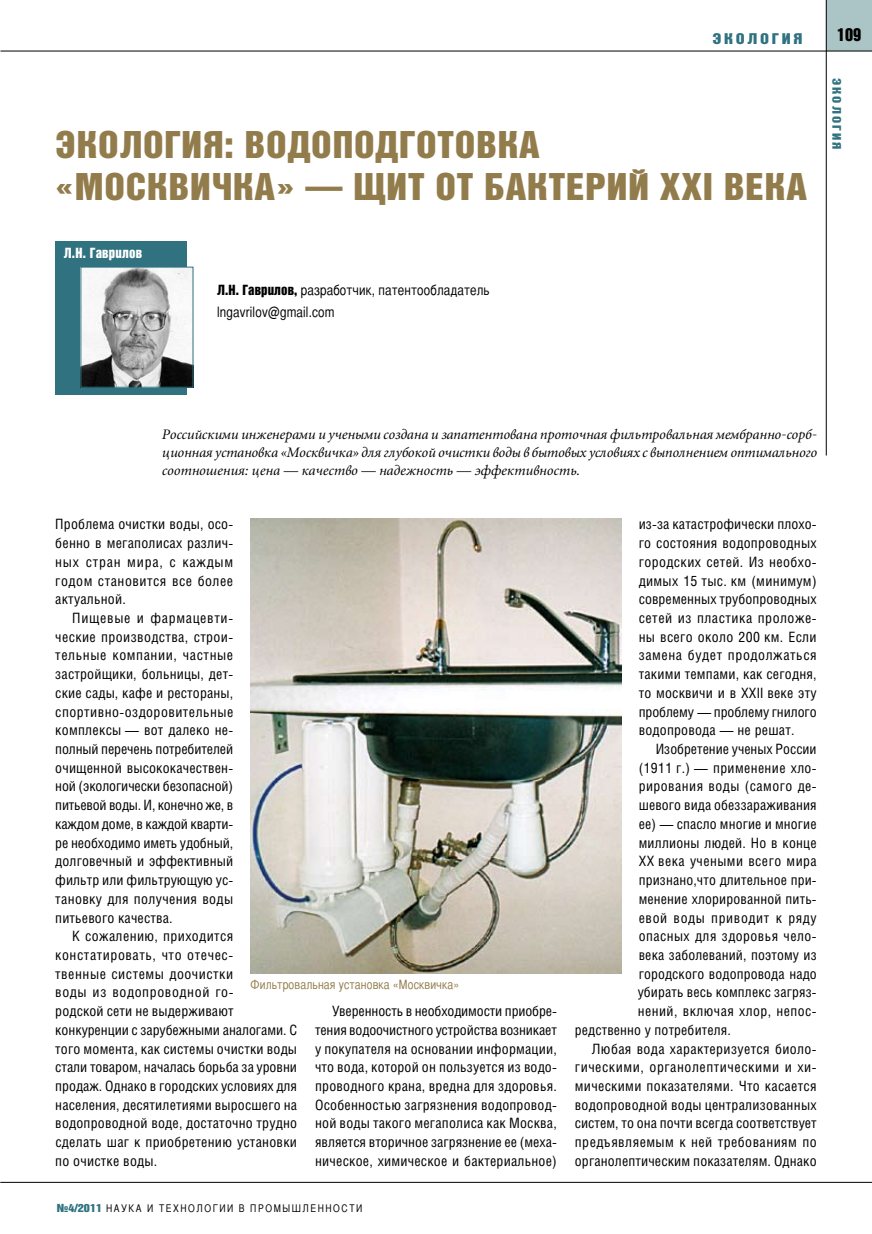
<style>
.page{position:relative;width:872px;height:1234px;background:#fff}
.page>*{position:absolute;margin:0;border:0;box-sizing:border-box;transform-origin:0 0}
.t1{font:37.5px/42px "Bastion Kontrast Alt C";letter-spacing:.02em;color:#927c4b;scale:1.1 1}
.t2{font:18px "Bastion Kontrast Alt C";color:#000}
.t3{font:15px "Bastion Kontrast Alt C";letter-spacing:.15em;color:#307280;scale:1.2 1}
.t4{font:14.25px/18.8px "Helios Cond C";letter-spacing:.015em;color:#000;text-align:justify}
.t5{font:italic 14.25px/18px "Miniature";color:#000;text-align:justify}
.t6{font:14.25px/22.2px "Bastion C";letter-spacing:.01em;color:#000}
.t7{font:14.25px "Helios Cond C";letter-spacing:.035em;color:#000}
.t8{font:14.25px "Helios Cond C";letter-spacing:.04em;color:#000}
.t9{font:14.25px "Helios Cond C";letter-spacing:.045em;color:#000}
.t10{font:14.25px "Bastion Kontrast Alt C";letter-spacing:.02em;color:#fff}
.t11{font:12.75px "Bastion C";letter-spacing:.01em;color:#927c4b}
.t12{font:12px "Bastion Kontrast Alt C";letter-spacing:.15em;color:#307280;scale:1.2 1}
.t13{font:10.5px "Bastion C";letter-spacing:.15em;color:#000}
.s1{font-family:"Bastion Kontrast Alt C"}
.s2{font-family:"Bastion Kontrast Alt C";font-size:11.25px;color:#307280}
</style>
<div class="page">
<div style="left:826px;top:0;width:46px;height:51px;background:#abc4c5"></div>
<hr style="left:0;top:51px;width:872px;height:1px;background:#000">
<hr style="left:0;top:1181px;width:872px;height:1px;background:#000">
<hr style="left:826px;top:0;width:1px;height:455px;background:#000">
<img style="left:250px;top:518px;width:371px;height:454px">
<div style="left:55px;top:241px;width:132px;height:154px;background:#307280"></div>
<img style="left:82px;top:269px;width:109px;height:116px">
<p class="t3" style="left:712px;top:31px;width:76px">ЭКОЛОГИЯ</p>
<p class="t2" style="left:837px;top:25px;width:25px">109</p>
<h1 class="t1" style="left:55px;top:124px;width:442px">ЭКОЛОГИЯ: ВОДОПОДГОТОВКА «Москви</h1>
<h1 class="t1" style="left:212px;top:166px;width:151px">чка» — щит</h1>
<h1 class="t1" style="left:435px;top:166px;width:64px">от бактерий</h1>
<h1 class="t1" style="left:660px;top:166px;width:78px">XXI века</h1>
<p class="t10" style="left:64px;top:246px;width:80px">Л.Н. Гаврилов</p>
<p class="t6" style="left:217px;top:279px;width:274px"><span class="s1">Л.Н. Гаврилов,</span> разработчик, патентообладатель lngavrilov@gmail.com</p>
<p class="t12" style="left:842px;top:78px;width:61px;rotate:90deg">ЭКОЛОГИЯ</p>
<p class="t5" style="left:162px;top:425px;width:657px">Российскими инженерами и учеными создана и запатентована проточная фильтровальная мембранно-сорб&shy;ционная установка «Москвичка» для глубокой очистки воды в бытовых условиях с выполнением оптимального соотношения: цена — качество — надежность — эффективность.</p>
<p class="t4" style="left:55px;top:514px;width:179px">Проблема очистки воды, осо&shy;бенно в мегаполисах различ&shy;ных стран мира, с каждым годом становится все более актуальной.</p>
<p class="t4" style="left:55px;top:608px;width:180px;text-indent:17px">Пищевые и фармацевти&shy;ческие производства, строи&shy;тельные компании, частные застройщики, больницы, дет&shy;ские сады, кафе и рестораны, спортивно-оздоровительные комплексы — вот далеко не&shy;полный перечень потребителей очищенной высококачествен&shy;ной (экологически безопасной) питьевой воды. И, конечно же, в каждом доме, в каждой кварти&shy;ре необходимо иметь удобный, долговечный и эффективный фильтр или фильтрующую ус&shy;тановку для получения воды питьевого качества.</p>
<p class="t4" style="left:55px;top:926px;width:243px;text-align:left;text-indent:17px">К сожалению, приходится констатировать, что отечес-<br>твенные системы доочистки<br>воды из водопроводной го-<br>родской сети не выдерживают конкуренции с зарубежными аналогами. С того момента, как системы очистки воды стали товаром, началась борьба за уровни продаж. Однако в городских условиях для населения, десятилетиями выросшего на водопроводной воде, достаточно трудно сделать шаг к приобретению установки по очистке воды.</p>
<p class="t11" style="left:251px;top:976px;width:210px">Фильтровальная установка «Москвичка»</p>
<p class="t4" style="left:315px;top:1001px;width:243px;text-indent:17px">Уверенность в необходимости приобре&shy;тения водоочистного устройства возникает у покупателя на основании информации, что вода, которой он пользуется из водо&shy;проводного крана, вредна для здоровья.<br>Особенностью загрязнения водопровод&shy;ной воды такого мегаполиса как Москва, является вторичное загрязнение ее (меха&shy;ническое, химическое и бактериальное)</p>
<p class="t13" style="left:57px;top:1201px;width:307px"><span class="s2">№4/2011</span> НАУКА И ТЕХНОЛОГИИ В ПРОМЫШЛЕННОСТИ</p>
<p class="t4" style="left:638px;top:514px;width:179px">из-за катастрофически плохо&shy;го состояния водопроводных городских сетей. Из необхо&shy;димых 15 тыс. км (минимум) современных трубопроводных сетей из пластика проложе&shy;ны всего около 200 км. Если замена будет продолжаться такими темпами, как сегодня, то москвичи и в XXII веке эту проблему — проблему гнилого водопровода — не решат.</p>
<p class="t4" style="left:655px;top:739px;width:162px">Изобретение ученых России</p>
<p class="t4" style="left:638px;top:757px;width:179px">(1911 г.) — применение хло-</p>
<p class="t7" style="left:638px;top:777px;width:179px">рирования воды (самого де-</p>
<p class="t4" style="left:638px;top:795px;width:179px">шевого вида обеззараживания</p>
<p class="t4" style="left:638px;top:814px;width:179px">ее) — спасло многие и многие</p>
<p class="t4" style="left:638px;top:832px;width:179px">миллионы людей. Но в конце</p>
<p class="t4" style="left:638px;top:851px;width:179px">XX века учеными всего мира</p>
<p class="t4" style="left:638px;top:870px;width:179px">признано,что длительное при-</p>
<p class="t4" style="left:638px;top:888px;width:179px">менение хлорированной пить-</p>
<p class="t9" style="left:638px;top:908px;width:179px">евой воды приводит к ряду</p>
<p class="t7" style="left:638px;top:927px;width:179px">опасных для здоровья чело-</p>
<p class="t4" style="left:638px;top:945px;width:179px">века заболеваний, поэтому из</p>
<p class="t4" style="left:638px;top:963px;width:179px">городского водопровода надо</p>
<p class="t4" style="left:637px;top:982px;width:180px">убирать весь комплекс загряз-</p>
<p class="t4" style="left:637px;top:1001px;width:180px">нений, включая хлор, непос-</p>
<p class="t4" style="left:575px;top:1019px;width:157px">редственно у потребителя.</p>
<p class="t4" style="left:592px;top:1038px;width:226px">Любая вода характеризуется биоло-</p>
<p class="t8" style="left:575px;top:1058px;width:243px">гическими, органолептическими и хи-</p>
<p class="t4" style="left:575px;top:1075px;width:243px">мическими показателями. Что касается</p>
<p class="t4" style="left:575px;top:1094px;width:243px">водопроводной воды централизованных</p>
<p class="t4" style="left:575px;top:1113px;width:243px">систем, то она почти всегда соответствует</p>
<p class="t4" style="left:575px;top:1132px;width:243px">предъявляемым к ней требованиям по</p>
<p class="t4" style="left:575px;top:1150px;width:243px">органолептическим показателям. Однако</p>
</div>
